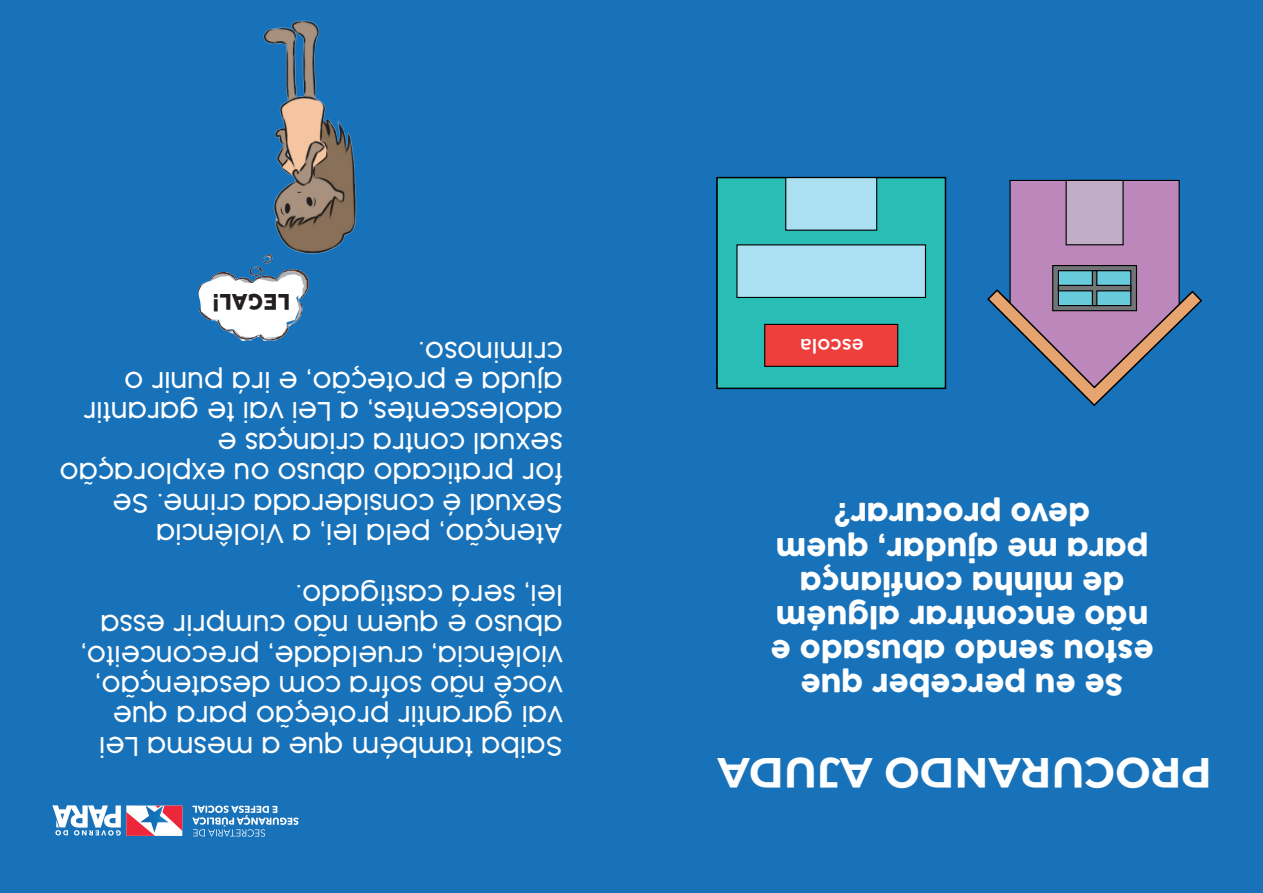
<style>
.page{position:relative;width:1263px;height:893px;background:#1872ba}
.page>*{position:absolute;margin:0;border:0;box-sizing:border-box;transform-origin:0 0}
.t1{font:700 42px "Montserrat";color:#fff}
.t2{font:28.5px/34.2px "Cocogoose";color:#fff;text-align:center}
.t3{font:300 25.35px/30.5px "Cocogoose";color:#fff}
.t4{font:21px "Cocogoose";color:#231f20}
.t5{font:500 19.95px "Gotham";color:#fff}
</style>
<div class="page">
<svg style="left:199px;top:295px;width:105px;height:43px"></svg>
<img style="left:198px;top:20px;width:159px;height:275px">
<svg style="left:192px;top:805px;width:107px;height:32px"></svg>
<svg style="left:52px;top:805px;width:130px;height:31px"></svg>
<div style="left:716px;top:177px;width:230px;height:212px;background:#2abdb6;border:2px solid #000001"></div>
<div style="left:785px;top:177px;width:92px;height:54px;background:#abe0f2;border:1px solid #000001"></div>
<div style="left:736px;top:244px;width:190px;height:54px;background:#abe0f2;border:1px solid #000001"></div>
<div style="left:764px;top:324px;width:134px;height:43px;background:#ee3f3d;border:1px solid #000001"></div>
<svg style="left:987px;top:179px;width:216px;height:228px"></svg>
<p class="t4" style="left:290px;top:316px;width:80px;rotate:-180deg">LEGAL!</p>
<p class="t3" style="left:563px;top:549px;width:505px;rotate:-180deg">Atenção, pela lei, a Violência<br>Sexual é considerada crime. Se<br>for praticado abuso ou exploração sexual contra crianças e adolescentes, a Lei vai te garantir ajuda e proteção, e irá punir o criminoso.</p>
<p class="t3" style="left:563px;top:761px;width:484px;rotate:-180deg">Saiba também que a mesma Lei vai garantir proteção para que você não sofra com desatenção, violência, crueldade, preconceito, abuso e quem não cumprir essa lei, será castigado.</p>
<p class="t5" style="left:864px;top:359px;width:65px;rotate:-180deg">escola</p>
<p class="t2" style="left:1154px;top:701px;width:384px;rotate:-180deg">Se eu perceber que estou sendo abusado e não encontrar alguém de minha confiança para me ajudar, quem devo procurar?</p>
<h1 class="t1" style="left:1212px;top:803px;width:496px;rotate:-180deg">PROCURANDO AJUDA</h1>
</div>
